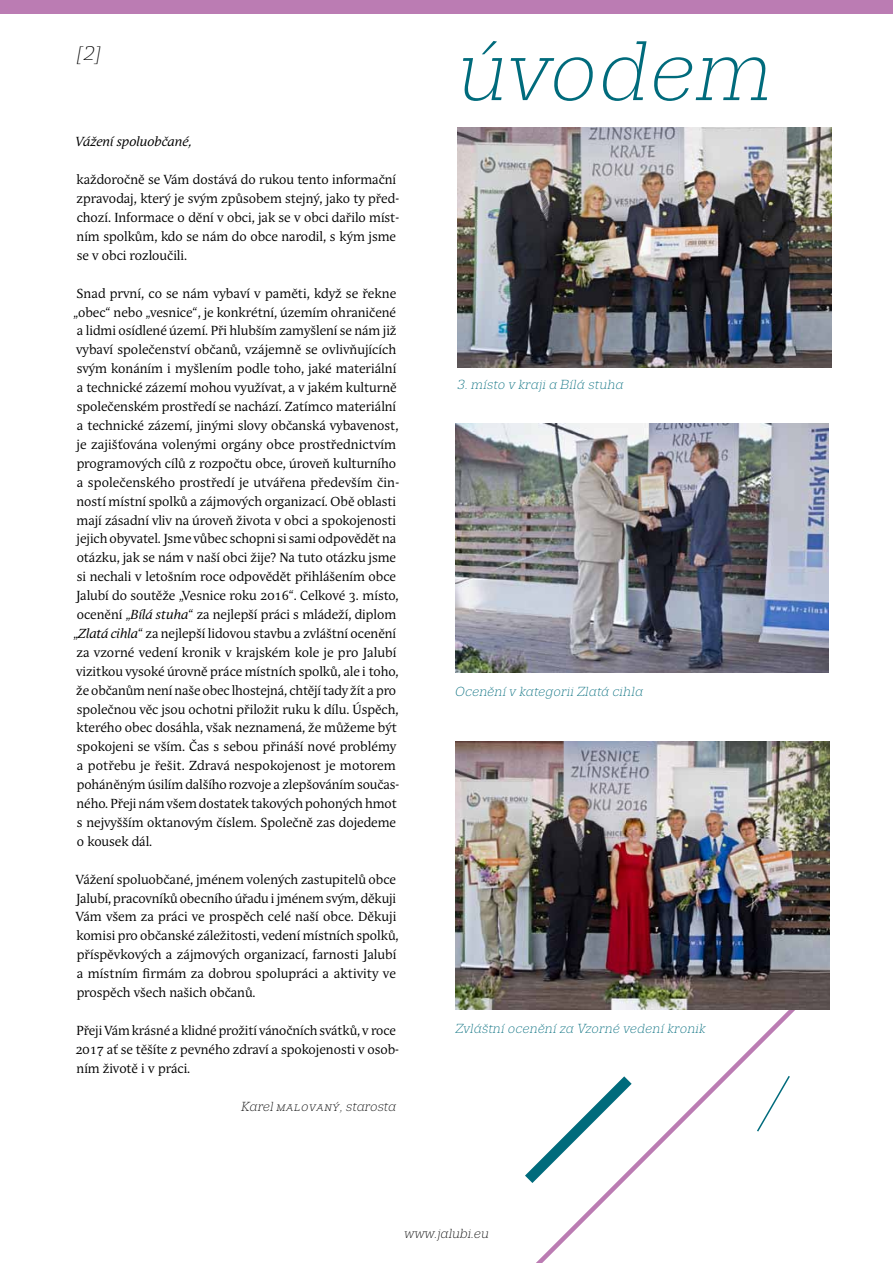
<style>
.page{position:relative;width:893px;height:1263px;background:#fff}
.page>*{position:absolute;margin:0;border:0;box-sizing:border-box;transform-origin:0 0}
.t1{font:italic 300 84px "Trivia Slab";letter-spacing:-.005em;color:#006b7c}
.t2{font:italic 300 19.5px "Trivia Slab";color:#000}
.t3{font:13.05px/18.9px "Andulka Serif";color:#000}
.t4{font:italic 300 13.05px "Trivia Slab";letter-spacing:.015em;color:#006b7c}
.t5{font:italic 300 13.05px "Trivia Slab";letter-spacing:.04em;color:#000}
.t6{font:italic 13.05px "Andulka Serif";color:#000}
.t7{font:italic 300 13.05px "Trivia Slab";letter-spacing:.005em;color:#000}
.s1{font-style:italic}
</style>
<div class="page">
<div style="left:0;top:0;width:893px;height:14px;background:#bb7cb3"></div>
<svg style="left:536px;top:1010px;width:259px;height:253px"></svg>
<svg style="left:525px;top:1065px;width:118px;height:129px"></svg>
<svg style="left:755px;top:1074px;width:36px;height:59px"></svg>
<img style="left:455px;top:742px;width:374px;height:268px">
<img style="left:455px;top:423px;width:374px;height:250px">
<img style="left:457px;top:128px;width:374px;height:239px">
<h2 class="t2" style="left:77px;top:43px;width:26px">[2]</h2>
<p class="t6" style="left:76px;top:134px;width:118px">Vážení spoluobčané,</p>
<p class="t3" style="left:76px;top:171px;width:324px">každoročně se Vám dostává do rukou tento informační zpravodaj, který je svým způsobem stejný, jako ty před&shy;chozí. Informace o dění v obci, jak se v obci dařilo míst&shy;ním spolkům, kdo se nám do obce narodil, s kým jsme se v obci rozloučili.</p>
<p class="t3" style="left:73px;top:284px;width:328px">Snad první, co se nám vybaví v paměti, když se řekne „obec“ nebo „vesnice“, je konkrétní, územím ohraničené a lidmi osídlené území. Při hlubším zamyšlení se nám již vybaví společenství občanů, vzájemně se ovlivňujících svým konáním i myšlením podle toho, jaké materiální a technické zázemí mohou využívat, a v jakém kulturně společenském prostředí se nachází. Zatímco materiální a technické zázemí, jinými slovy občanská vybavenost, je zajišťována volenými orgány obce prostřednictvím programových cílů z rozpočtu obce, úroveň kulturního a společenského prostředí je utvářena především čin&shy;ností místní spolků a zájmových organizací. Obě oblasti mají zásadní vliv na úroveň života v obci a spokojenosti jejich obyvatel. Jsme vůbec schopni si sami odpovědět na otázku, jak se nám v naší obci žije? Na tuto otázku jsme si nechali v letošním roce odpovědět přihlášením obce Jalubí do soutěže „Vesnice roku 2016“. Celkové 3. místo, ocenění „<span class="s1">Bílá stuha</span>“ za nejlepší práci s mládeží, diplom „<span class="s1">Zlatá cihla</span>“ za nejlepší lidovou stavbu a zvláštní ocenění za vzorné vedení kronik v krajském kole je pro Jalubí vizitkou vysoké úrovně práce místních spolků, ale i toho, že občanům není naše obec lhostejná, chtějí tady žít a pro společnou věc jsou ochotni přiložit ruku k dílu. Úspěch, kterého obec dosáhla, však neznamená, že můžeme být spokojeni se vším. Čas s sebou přináší nové problémy a potřebu je řešit. Zdravá nespokojenost je motorem poháněným úsilím dalšího rozvoje a zlepšováním součas&shy;ného. Přeji nám všem dostatek takových pohoných hmot s nejvyšším oktanovým číslem. Společně zas dojedeme o kousek dál.</p>
<p class="t3" style="left:76px;top:870px;width:324px">Vážení spoluobčané, jménem volených zastupitelů obce Jalubí, pracovníků obecního úřadu i jménem svým, děkuji Vám všem za práci ve prospěch celé naší obce. Děkuji komisi pro občanské záležitosti, vedení místních spolků, příspěvkových a zájmových organizací, farnosti Jalubí a místním firmám za dobrou spolupráci a aktivity ve prospěch všech našich občanů.</p>
<p class="t3" style="left:75px;top:1021px;width:325px">Přeji Vám krásné a klidné prožití vánočních svátků, v roce<br>2017 ať se těšíte z pevného zdraví a spokojenosti v osob&shy;ním životě i v práci.</p>
<p class="t5" style="left:241px;top:1099px;width:156px">Karel malovaný, starosta</p>
<h1 class="t1" style="left:457px;top:27px;width:300px">úvodem</h1>
<p class="t4" style="left:457px;top:378px;width:167px">3. místo v kraji a Bílá stuha</p>
<p class="t4" style="left:455px;top:684px;width:189px">Ocenění v kategorii Zlatá cihla</p>
<p class="t4" style="left:456px;top:1021px;width:251px">Zvláštní ocenění za Vzorné vedení kronik</p>
<p class="t7" style="left:404px;top:1227px;width:86px">www.jalubi.eu</p>
</div>
